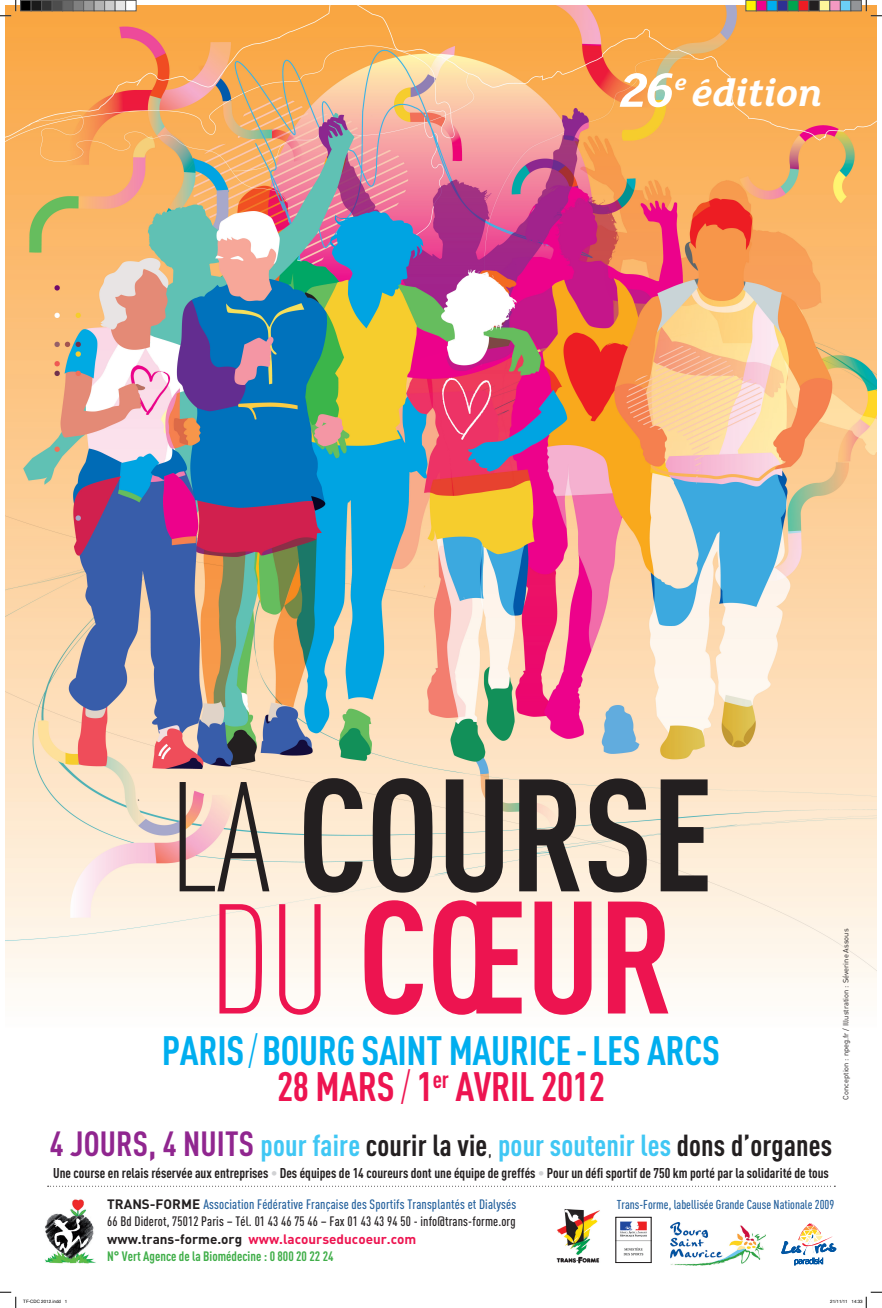
<style>
.page{position:relative;width:882px;height:1308px;background:#fff}
.page>*{position:absolute;margin:0;border:0;box-sizing:border-box;transform-origin:0 0}
.t1{font:700 157.12px/122.1px "DIN Cond";letter-spacing:-.01em;color:#231f20}
.t2{font:italic 700 52.5px "FS Lola";color:#fff}
.t3{font:700 40.5px/36px "DIN Cond";letter-spacing:-.01em;color:#00aeef;text-align:center}
.t4{font:italic 700 40.5px "FS Lola";color:#fff}
.t5{font:700 30px "DIN Cond";letter-spacing:.005em;color:#40c7f4}
.t6{font:700 14.02px "DIN Cond";color:#231f20}
.t7{font:500 13.5px/17.2px "DIN Cond";letter-spacing:.01em;color:#231f20}
.t8{font:700 13.5px "DIN";color:#ed1450}
.t9{font:700 13.5px "DIN Cond";color:#40ae49}
.t10{font:500 12.75px "DIN Cond";color:#26629d}
.t11{font:7.5px "DIN";color:#231f20}
.t12{font:4.5px "Helvetica";color:#000}
.s1{font-family:"DIN Cond Light Alternate";font-weight:400;font-size:153.45px}
.s2{font-family:"DIN Cond Light Alternate";font-weight:400;font-size:153.45px;color:#ed1450}
.s3{color:#ed1450}
.s4{font-family:"DIN Cond Light Alternate";font-weight:400}
.s5{font-family:"DIN Cond Light Alternate";font-weight:400;color:#ed1450}
.s6{font-size:34.5px;color:#90268f}
.s7{color:#231f20}
.s8{font-family:"DIN Cond Light Alternate";font-weight:400;color:#231f20}
.s9{color:#d1d2d4}
.s10{font-family:"DIN";font-weight:700}
.s11{color:#26629d}
</style>
<div class="page">
<img style="left:5px;top:5px;width:872px;height:978px">
<img style="left:670px;top:1222px;width:96px;height:43px">
<svg style="left:48px;top:1185px;width:787px;height:1px"></svg>
<img style="left:557px;top:1209px;width:43px;height:54px">
<img style="left:618px;top:1221px;width:31px;height:35px">
<img style="left:45px;top:1199px;width:51px;height:65px">
<svg style="left:781px;top:1223px;width:55px;height:41px"></svg>
<svg style="left:0;top:0;width:17px;height:17px"></svg>
<svg style="left:0;top:1291px;width:17px;height:16px"></svg>
<svg style="left:866px;top:0;width:16px;height:17px"></svg>
<div style="left:21px;top:0;width:10px;height:11px;background:#000"></div>
<div style="left:20px;top:0;width:12px;height:11px;border:1px solid #595959"></div>
<div style="left:31px;top:0;width:11px;height:11px;background:#1a1a1a"></div>
<div style="left:31px;top:0;width:11px;height:11px;border:1px solid #595959"></div>
<div style="left:42px;top:0;width:10px;height:11px;background:#333"></div>
<div style="left:41px;top:0;width:11px;height:11px;border:1px solid #595959"></div>
<div style="left:52px;top:0;width:11px;height:11px;background:#4d4d4d"></div>
<div style="left:63px;top:0;width:10px;height:11px;background:#666"></div>
<div style="left:62px;top:0;width:12px;height:11px;border:1px solid #595959"></div>
<div style="left:73px;top:0;width:11px;height:11px;background:#808080"></div>
<div style="left:73px;top:0;width:11px;height:11px;border:1px solid #595959"></div>
<div style="left:84px;top:0;width:10px;height:11px;background:#999"></div>
<div style="left:83px;top:0;width:11px;height:11px;border:1px solid #595959"></div>
<div style="left:94px;top:0;width:11px;height:11px;background:#b3b3b3"></div>
<div style="left:94px;top:0;width:11px;height:11px;border:1px solid #595959"></div>
<div style="left:105px;top:0;width:10px;height:11px;background:#ccc"></div>
<div style="left:104px;top:0;width:12px;height:11px;border:1px solid #595959"></div>
<div style="left:115px;top:0;width:11px;height:11px;background:#e6e6e6"></div>
<div style="left:115px;top:0;width:11px;height:11px;border:1px solid #595959"></div>
<div style="left:126px;top:0;width:10px;height:11px;background:#fff"></div>
<div style="left:125px;top:0;width:11px;height:11px;border:1px solid #595959"></div>
<div style="left:746px;top:0;width:10px;height:11px;background:#fff101"></div>
<div style="left:745px;top:0;width:12px;height:11px;border:1px solid #595959"></div>
<div style="left:756px;top:0;width:11px;height:11px;background:#ed028c"></div>
<div style="left:756px;top:0;width:11px;height:11px;border:1px solid #595959"></div>
<div style="left:767px;top:0;width:10px;height:11px;background:#00aeef"></div>
<div style="left:766px;top:0;width:12px;height:11px;border:1px solid #595959"></div>
<div style="left:777px;top:0;width:11px;height:11px;background:#2e3092"></div>
<div style="left:777px;top:0;width:11px;height:11px;border:1px solid #595959"></div>
<div style="left:788px;top:0;width:10px;height:11px;background:#00a54f"></div>
<div style="left:787px;top:0;width:12px;height:11px;border:1px solid #595959"></div>
<div style="left:798px;top:0;width:11px;height:11px;background:#ee1d23"></div>
<div style="left:798px;top:0;width:11px;height:11px;border:1px solid #595959"></div>
<div style="left:809px;top:0;width:10px;height:11px;background:#231f20"></div>
<div style="left:808px;top:0;width:12px;height:11px;border:1px solid #595959"></div>
<div style="left:819px;top:0;width:11px;height:11px;background:#fff79a"></div>
<div style="left:819px;top:0;width:11px;height:11px;border:1px solid #595959"></div>
<div style="left:830px;top:0;width:10px;height:11px;background:#f499c2"></div>
<div style="left:829px;top:0;width:12px;height:11px;border:1px solid #595959"></div>
<div style="left:840px;top:0;width:11px;height:11px;background:#6bcff6"></div>
<div style="left:840px;top:0;width:11px;height:11px;border:1px solid #595959"></div>
<div style="left:851px;top:0;width:10px;height:11px;background:#939598"></div>
<div style="left:850px;top:0;width:12px;height:11px;border:1px solid #595959"></div>
<svg style="left:865px;top:1291px;width:17px;height:16px"></svg>
<h2 class="t2" style="left:618px;top:59px;width:57px">26</h2>
<h3 class="t4" style="left:675px;top:70px;width:149px"><sup>e</sup> édition</h3>
<h1 class="t1" style="left:169px;top:769px;width:546px"><span class="s1">La</span> course <span class="s2">du</span> <span class="s3">cœur</span></h1>
<h3 class="t3" style="left:162px;top:1031px;width:560px">Paris<span class="s4">/</span>Bourg saint maurice-Les Arcs<br><span class="s3">28 mars</span> <span class="s5">/</span> <span class="s3">1</span><sup>er</sup> <span class="s3">avril 2012</span></h3>
<p class="t11" style="left:841px;top:1099px;width:172px;rotate:-90deg">Conception : npeg.fr / Illustration : Séverine Assous</p>
<h3 class="t5" style="left:50px;top:1126px;width:784px"><span class="s6">4 jours, 4 nuits</span> pour faire <span class="s7">courir la vie</span><span class="s8">,</span> pour soutenir les <span class="s7">dons d’organes</span></h3>
<p class="t6" style="left:53px;top:1164px;width:777px">Une course en relais réservée aux entreprises <span class="s9">•</span> Des équipes de 14 coureurs dont une équipe de greffés <span class="s9">•</span> Pour un défi sportif de 750 km porté par la solidarité de tous</p>
<p class="t7" style="left:107px;top:1194px;width:411px"><span class="s10">TRANS-FORME</span> <span class="s11">Association Fédérative Française des Sportifs Transplantés et Dialysés<br></span>66 Bd Diderot, 75012 Paris – Tél. 01 43 46 75 46 – Fax 01 43 43 94 50 - info@trans-forme.org</p>
<p class="t8" style="left:107px;top:1229px;width:311px"><span class="s7">www.trans-forme.org</span> www.lacourseducoeur.com</p>
<p class="t9" style="left:107px;top:1247px;width:228px">N° Vert Agence de la Biomédecine : 0 800 20 22 24</p>
<p class="t10" style="left:617px;top:1196px;width:219px">Trans-Forme, labellisée Grande Cause Nationale 2009</p>
<p class="t12" style="left:23px;top:1298px;width:46px">TF-CDC 2012.indd 1</p>
<p class="t12" style="left:830px;top:1298px;width:34px">21/11/11 14:33</p>
</div>
